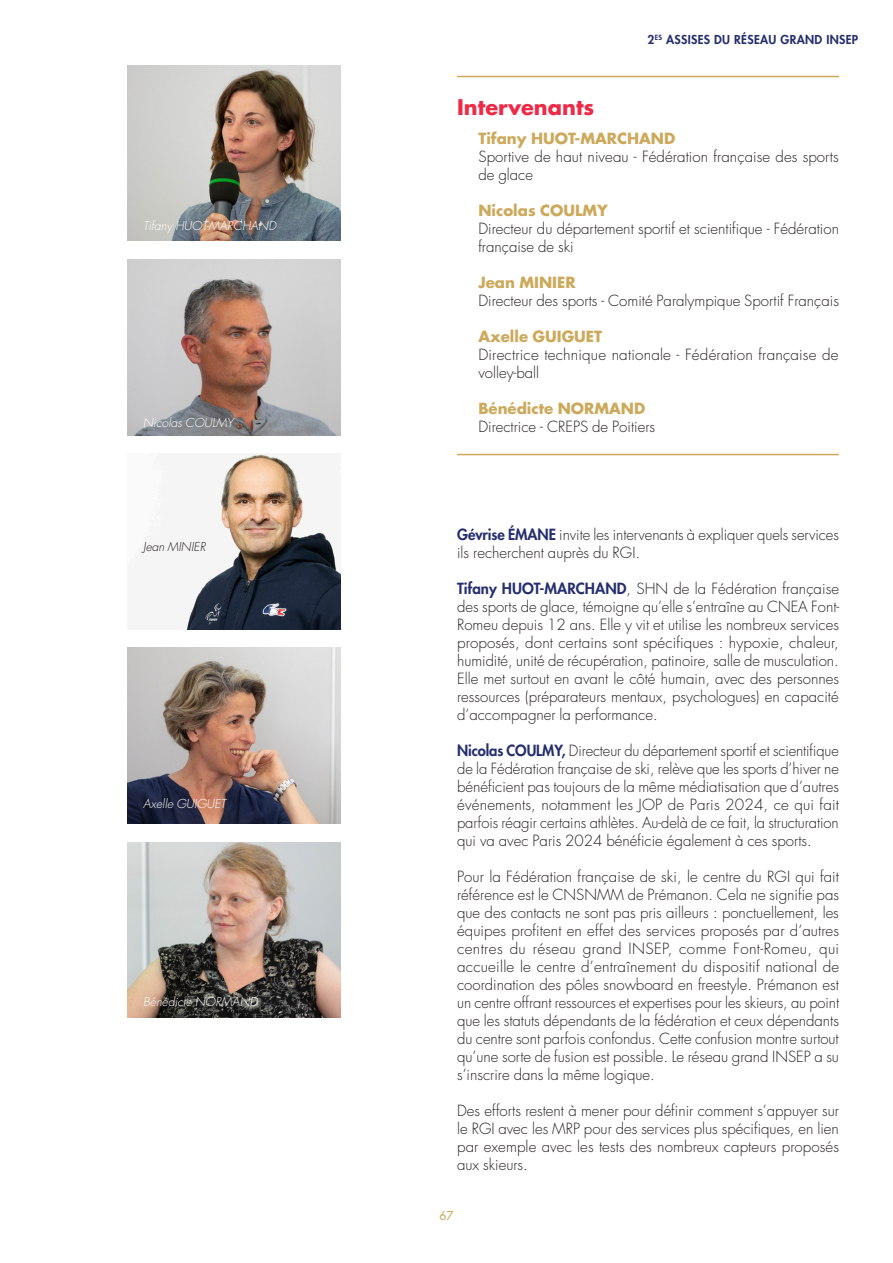
<style>
.page{position:relative;width:893px;height:1263px;background:#fff}
.page>*{position:absolute;margin:0;border:0;box-sizing:border-box;transform-origin:0 0}
.RougeBlack{font:700 21px "Futura Std";color:#ed2a47}
.TXT_COURANT{font:300 15px/18px "Futura Std";color:#231f20}
.TXT_COURANT-2{font:700 15px "Futura Std";color:#cca95b}
.TXT_ital_note{font:italic 300 12px "Futura Std";color:#fff}
.t1{font:800 12px "Futura Std";letter-spacing:.025em;color:#252f6d}
.TXT_ital_note-2{font:italic 300 12px "Futura Std";color:#231f20}
.t2{font:500 12px "Futura Std";color:#cca95b}
.s1{font-weight:800;color:#252f6d}
</style>
<div class="page">
<hr style="left:457px;top:76px;width:382px;height:1px;background:#cca95b">
<hr style="left:457px;top:454px;width:382px;height:1px;background:#cca95b">
<img style="left:128px;top:65px;width:213px;height:176px">
<img style="left:128px;top:259px;width:213px;height:176px">
<img style="left:185px;top:454px;width:156px;height:175px">
<img style="left:128px;top:648px;width:213px;height:175px">
<img style="left:128px;top:842px;width:213px;height:176px">
<p class="TXT_ital_note" style="left:143px;top:218px;width:135px">Tifany HUOT-MARCHAND</p>
<p class="TXT_ital_note" style="left:143px;top:415px;width:92px">Nicolas COULMY</p>
<p class="TXT_ital_note-2" style="left:143px;top:540px;width:64px">Jean MINIER</p>
<p class="TXT_ital_note" style="left:143px;top:796px;width:84px">Axelle GUIGUET</p>
<p class="TXT_ital_note" style="left:143px;top:995px;width:116px">Bénédicte NORMAND</p>
<p class="t1" style="left:648px;top:32px;width:212px">2<sup>ES</sup> ASSISES DU RÉSEAU GRAND INSEP</p>
<p class="RougeBlack" style="left:457px;top:93px;width:139px">Intervenants</p>
<p class="TXT_COURANT-2" style="left:478px;top:128px;width:198px">Tifany HUOT-MARCHAND</p>
<p class="TXT_COURANT" style="left:478px;top:148px;width:362px">Sportive de haut niveau - Fédération française des sports de glace</p>
<p class="TXT_COURANT-2" style="left:478px;top:200px;width:131px">Nicolas COULMY</p>
<p class="TXT_COURANT" style="left:478px;top:220px;width:362px">Directeur du département sportif et scientifique - Fédération française de ski</p>
<p class="TXT_COURANT-2" style="left:478px;top:272px;width:99px">Jean MINIER</p>
<p class="TXT_COURANT" style="left:478px;top:292px;width:362px">Directeur des sports - Comité Paralympique Sportif Français</p>
<p class="TXT_COURANT-2" style="left:478px;top:326px;width:125px">Axelle GUIGUET</p>
<p class="TXT_COURANT" style="left:478px;top:346px;width:362px">Directrice technique nationale - Fédération française de volley-ball</p>
<p class="TXT_COURANT-2" style="left:478px;top:398px;width:168px">Bénédicte NORMAND</p>
<p class="TXT_COURANT" style="left:478px;top:418px;width:178px">Directrice - CREPS de Poitiers</p>
<p class="TXT_COURANT" style="left:457px;top:526px;width:383px"><span class="s1">Gévrise ÉMANE</span> invite les intervenants à expliquer quels services ils recherchent auprès du RGI.</p>
<p class="TXT_COURANT" style="left:457px;top:580px;width:384px;text-align:justify"><span class="s1">Tifany HUOT-MARCHAND</span>, SHN de la Fédération française des sports de glace, témoigne qu’elle s’entraîne au CNEA Font-Romeu depuis 12 ans. Elle y vit et utilise les nombreux services proposés, dont certains sont spécifiques : hypoxie, chaleur, humidité, unité de récupération, patinoire, salle de musculation.<br>Elle met surtout en avant le côté humain, avec des personnes ressources (préparateurs mentaux, psychologues) en capacité d’accompagner la performance.</p>
<p class="TXT_COURANT" style="left:457px;top:742px;width:383px;text-align:justify"><span class="s1">Nicolas COULMY,</span> Directeur du département sportif et scientifique de la Fédération française de ski, relève que les sports d’hiver ne bénéficient pas toujours de la même médiatisation que d’autres événements, notamment les JOP de Paris 2024, ce qui fait parfois réagir certains athlètes. Au-delà de ce fait, la structuration qui va avec Paris 2024 bénéficie également à ces sports.</p>
<p class="TXT_COURANT" style="left:457px;top:868px;width:384px;text-align:justify">Pour la Fédération française de ski, le centre du RGI qui fait référence est le CNSNMM de Prémanon. Cela ne signifie pas que des contacts ne sont pas pris ailleurs : ponctuellement, les équipes profitent en effet des services proposés par d’autres centres du réseau grand INSEP, comme Font-Romeu, qui accueille le centre d’entraînement du dispositif national de coordination des pôles snowboard en freestyle. Prémanon est un centre offrant ressources et expertises pour les skieurs, au point que les statuts dépendants de la fédération et ceux dépendants du centre sont parfois confondus. Cette confusion montre surtout qu’une sorte de fusion est possible. Le réseau grand INSEP a su s’inscrire dans la même logique.</p>
<p class="TXT_COURANT" style="left:457px;top:1102px;width:383px;text-align:justify">Des efforts restent à mener pour définir comment s’appuyer sur le RGI avec les MRP pour des services plus spécifiques, en lien par exemple avec les tests des nombreux capteurs proposés aux skieurs.</p>
<p class="t2" style="left:440px;top:1208px;width:15px">67</p>
</div>
